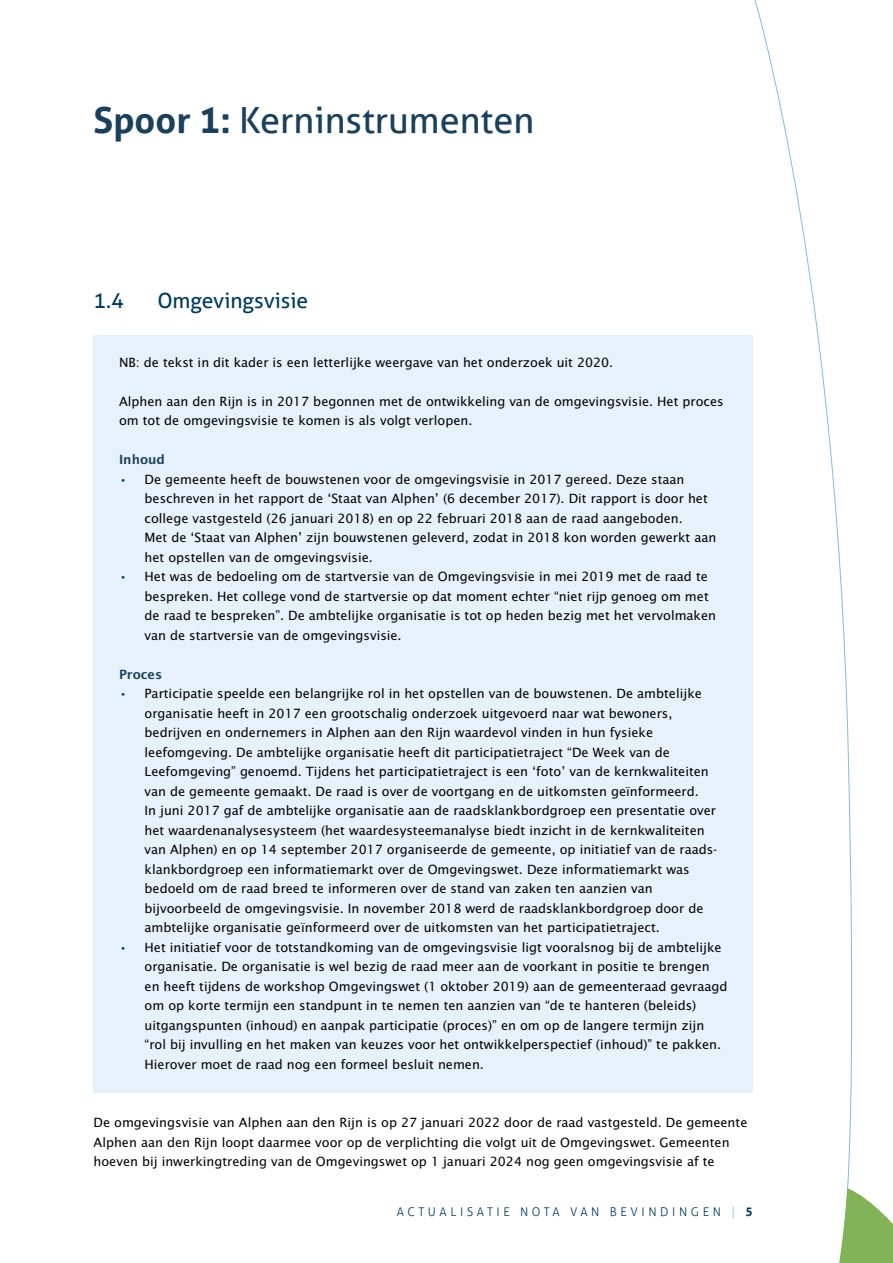
<style>
.page{position:relative;width:893px;height:1263px;background:#fff}
.page>*{position:absolute;margin:0;border:0;box-sizing:border-box;transform-origin:0 0}
.AadR-hoofdstukkop_Spoor{font:36px "Aller";color:#1a405b}
.AadR-paragraaf{font:21px "Aller";color:#003b5d}
.AadR-kader_met_arcering_opsomming{font:12.75px/19.5px "Lucida Sans";color:#000}
.AadR-plat{font:12.75px/19.5px "Lucida Sans";color:#000}
.AadR-kader_met_arcering{font:12.75px/19.5px "Lucida Sans";color:#000}
.AadR-kader_met_arcering_tussenkopje{font:700 12.75px "Lucida Sans";color:#1a405b}
.t1{font:300 12px "Aller";letter-spacing:.3em;color:#003b5d}
.s1{font-weight:700}
.s2{font-weight:700;color:#003b5d}
.s3{color:#85bce9}
</style>
<div class="page">
<svg style="left:742px;top:0;width:111px;height:1188px"></svg>
<svg style="left:839px;top:1188px;width:54px;height:75px"></svg>
<div style="left:94px;top:335px;width:659px;height:55px;background:#e7f1fb"></div>
<div style="left:94px;top:374px;width:659px;height:75px;background:#e7f1fb"></div>
<div style="left:94px;top:433px;width:659px;height:55px;background:#e7f1fb"></div>
<div style="left:94px;top:452px;width:659px;height:133px;background:#e7f1fb"></div>
<div style="left:94px;top:550px;width:659px;height:113px;background:#e7f1fb"></div>
<div style="left:94px;top:647px;width:659px;height:55px;background:#e7f1fb"></div>
<div style="left:94px;top:667px;width:659px;height:289px;background:#e7f1fb"></div>
<div style="left:94px;top:920px;width:659px;height:172px;background:#e7f1fb"></div>
<h1 class="AadR-hoofdstukkop_Spoor" style="left:94px;top:98px;width:442px"><span class="s1">Spoor 1:</span> Kerninstrumenten</h1>
<h2 class="AadR-paragraaf" style="left:94px;top:288px;width:32px">1.4</h2>
<h2 class="AadR-paragraaf" style="left:157px;top:288px;width:152px">Omgevingsvisie</h2>
<p class="AadR-kader_met_arcering" style="left:119px;top:352px;width:496px">NB: de tekst in dit kader is een letterlijke weergave van het onderzoek uit 2020.</p>
<p class="AadR-kader_met_arcering" style="left:119px;top:391px;width:606px">Alphen aan den Rijn is in 2017 begonnen met de ontwikkeling van de omgevingsvisie. Het proces om tot de omgevingsvisie te komen is als volgt verlopen.</p>
<p class="AadR-kader_met_arcering_tussenkopje" style="left:119px;top:452px;width:47px">Inhoud</p>
<p class="AadR-kader_met_arcering_opsomming" style="left:145px;top:469px;width:573px;text-indent:-26px"><span class="s2">•</span> De gemeente heeft de bouwstenen voor de omgevingsvisie in 2017 gereed. Deze staan beschreven in het rapport de ‘Staat van Alphen’ (6 december 2017). Dit rapport is door het college vastgesteld (26 januari 2018) en op 22 februari 2018 aan de raad aangeboden.<br>Met de ‘Staat van Alphen’ zijn bouwstenen geleverd, zodat in 2018 kon worden gewerkt aan het opstellen van de omgevingsvisie.</p>
<p class="AadR-kader_met_arcering_opsomming" style="left:145px;top:567px;width:573px;text-indent:-26px"><span class="s2">•</span> Het was de bedoeling om de startversie van de Omgevingsvisie in mei 2019 met de raad te bespreken. Het college vond de startversie op dat moment echter “niet rijp genoeg om met de raad te bespreken”. De ambtelijke organisatie is tot op heden bezig met het vervolmaken van de startversie van de omgevingsvisie.</p>
<p class="AadR-kader_met_arcering_tussenkopje" style="left:119px;top:667px;width:45px">Proces</p>
<p class="AadR-kader_met_arcering_opsomming" style="left:145px;top:684px;width:573px;text-indent:-26px"><span class="s2">•</span> Participatie speelde een belangrijke rol in het opstellen van de bouwstenen. De ambtelijke organisatie heeft in 2017 een grootschalig onderzoek uitgevoerd naar wat bewoners, bedrijven en ondernemers in Alphen aan den Rijn waardevol vinden in hun fysieke leefomgeving. De ambtelijke organisatie heeft dit participatietraject “De Week van de Leefomgeving” genoemd. Tijdens het participatietraject is een ‘foto’ van de kernkwaliteiten van de gemeente gemaakt. De raad is over de voortgang en de uitkomsten geïnformeerd.<br>In juni 2017 gaf de ambtelijke organisatie aan de raadsklankbordgroep een presentatie over het waardenanalysesysteem (het waardesysteemanalyse biedt inzicht in de kernkwaliteiten van Alphen) en op 14 september 2017 organiseerde de gemeente, op initiatief van de raads&shy;klankbordgroep een informatiemarkt over de Omgevingswet. Deze informatiemarkt was bedoeld om de raad breed te informeren over de stand van zaken ten aanzien van bijvoorbeeld de omgevingsvisie. In november 2018 werd de raadsklankbordgroep door de ambtelijke organisatie geïnformeerd over de uitkomsten van het participatietraject.</p>
<p class="AadR-kader_met_arcering_opsomming" style="left:145px;top:937px;width:584px;text-indent:-26px"><span class="s2">•</span> Het initiatief voor de totstandkoming van de omgevingsvisie ligt vooralsnog bij de ambtelijke organisatie. De organisatie is wel bezig de raad meer aan de voorkant in positie te brengen en heeft tijdens de workshop Omgevingswet (1 oktober 2019) aan de gemeenteraad gevraagd om op korte termijn een standpunt in te nemen ten aanzien van “de te hanteren (beleids) uitgangspunten (inhoud) en aanpak participatie (proces)” en om op de langere termijn zijn “rol bij invulling en het maken van keuzes voor het ontwikkelperspectief (inhoud)” te pakken.<br>Hierover moet de raad nog een formeel besluit nemen.</p>
<p class="AadR-plat" style="left:94px;top:1113px;width:655px">De omgevingsvisie van Alphen aan den Rijn is op 27 januari 2022 door de raad vastgesteld. De gemeente<br>Alphen aan den Rijn loopt daarmee voor op de verplichting die volgt uit de Omgevingswet. Gemeenten hoeven bij inwerkingtreding van de Omgevingswet op 1 januari 2024 nog geen omgevingsvisie af te</p>
<p class="t1" style="left:397px;top:1205px;width:357px">ACTUALISATIE NOTA VAN BEVINDINGEN <span class="s3">|</span> <span class="s1">5</span></p>
</div>
